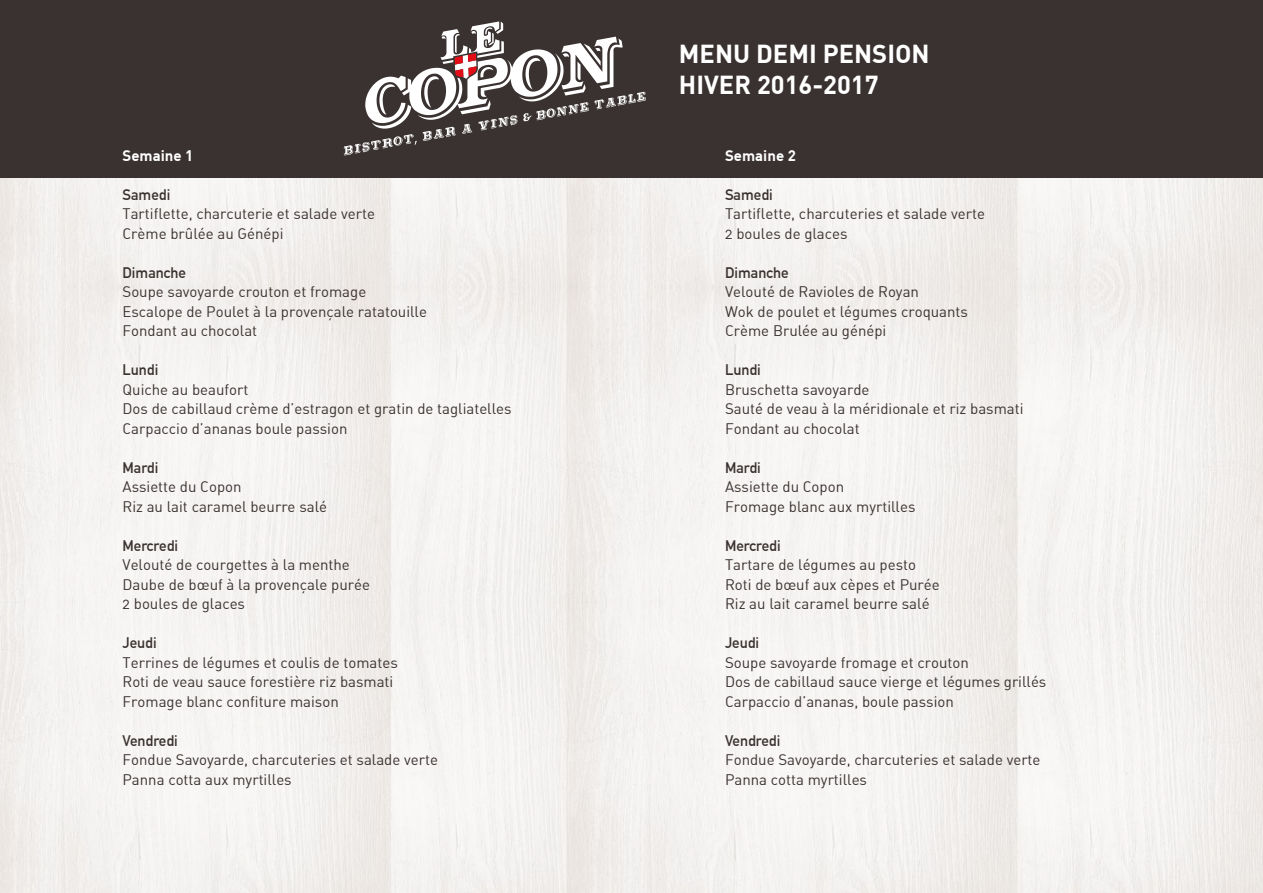
<style>
.page{position:relative;width:1263px;height:893px;background:#fff}
.page>*{position:absolute;margin:0;border:0;box-sizing:border-box;transform-origin:0 0}
.t1{font:700 25.5px "DIN";color:#fff}
.t2{font:15px "DIN Alternate";color:#3a3230}
.t3{font:700 15px "DIN Alternate";color:#3a3230}
.t4{font:700 15px "DIN";color:#fff}
</style>
<div class="page">
<img style="left:0;top:178px;width:1263px;height:715px">
<div style="left:0;top:0;width:1263px;height:178px;background:#3a3230"></div>
<svg style="left:344px;top:21px;width:302px;height:134px"></svg>
<p class="t4" style="left:122px;top:145px;width:72px">Semaine 1</p>
<p class="t3" style="left:122px;top:183px;width:49px">Samedi</p>
<p class="t2" style="left:122px;top:204px;width:254px">Tartiflette, charcuterie et salade verte</p>
<p class="t2" style="left:122px;top:224px;width:162px">Crème brûlée au Génépi</p>
<p class="t3" style="left:122px;top:261px;width:65px">Dimanche</p>
<p class="t2" style="left:122px;top:282px;width:245px">Soupe savoyarde crouton et fromage</p>
<p class="t2" style="left:122px;top:302px;width:306px">Escalope de Poulet à la provençale ratatouille</p>
<p class="t2" style="left:122px;top:321px;width:136px">Fondant au chocolat</p>
<p class="t3" style="left:122px;top:358px;width:37px">Lundi</p>
<p class="t2" style="left:122px;top:380px;width:127px">Quiche au beaufort</p>
<p class="t2" style="left:122px;top:399px;width:391px">Dos de cabillaud crème d’estragon et gratin de tagliatelles</p>
<p class="t2" style="left:122px;top:419px;width:226px">Carpaccio d’ananas boule passion</p>
<p class="t3" style="left:122px;top:456px;width:37px">Mardi</p>
<p class="t2" style="left:122px;top:477px;width:121px">Assiette du Copon</p>
<p class="t2" style="left:122px;top:497px;width:206px">Riz au lait caramel beurre salé</p>
<p class="t3" style="left:122px;top:534px;width:57px">Mercredi</p>
<p class="t2" style="left:122px;top:555px;width:229px">Velouté de courgettes à la menthe</p>
<p class="t2" style="left:122px;top:575px;width:249px">Daube de bœuf à la provençale purée</p>
<p class="t2" style="left:122px;top:594px;width:124px">2 boules de glaces</p>
<p class="t3" style="left:122px;top:631px;width:36px">Jeudi</p>
<p class="t2" style="left:122px;top:653px;width:277px">Terrines de légumes et coulis de tomates</p>
<p class="t2" style="left:122px;top:672px;width:272px">Roti de veau sauce forestière riz basmati</p>
<p class="t2" style="left:122px;top:692px;width:218px">Fromage blanc confiture maison</p>
<p class="t3" style="left:122px;top:729px;width:57px">Vendredi</p>
<p class="t2" style="left:122px;top:750px;width:317px">Fondue Savoyarde, charcuteries et salade verte</p>
<p class="t2" style="left:122px;top:770px;width:171px">Panna cotta aux myrtilles</p>
<p class="t1" style="left:679px;top:37px;width:252px">MENU DEMI PENSION</p>
<p class="t1" style="left:679px;top:68px;width:201px">HIVER 2016-2017</p>
<p class="t4" style="left:725px;top:145px;width:72px">Semaine 2</p>
<p class="t3" style="left:725px;top:183px;width:49px">Samedi</p>
<p class="t2" style="left:725px;top:204px;width:261px">Tartiflette, charcuteries et salade verte</p>
<p class="t2" style="left:725px;top:224px;width:124px">2 boules de glaces</p>
<p class="t3" style="left:725px;top:261px;width:65px">Dimanche</p>
<p class="t2" style="left:725px;top:282px;width:195px">Velouté de Ravioles de Royan</p>
<p class="t2" style="left:725px;top:302px;width:244px">Wok de poulet et légumes croquants</p>
<p class="t2" style="left:725px;top:321px;width:163px">Crème Brulée au génépi</p>
<p class="t3" style="left:725px;top:358px;width:37px">Lundi</p>
<p class="t2" style="left:725px;top:380px;width:146px">Bruschetta savoyarde</p>
<p class="t2" style="left:725px;top:399px;width:300px">Sauté de veau à la méridionale et riz basmati</p>
<p class="t2" style="left:725px;top:419px;width:136px">Fondant au chocolat</p>
<p class="t3" style="left:725px;top:456px;width:37px">Mardi</p>
<p class="t2" style="left:725px;top:477px;width:121px">Assiette du Copon</p>
<p class="t2" style="left:725px;top:497px;width:192px">Fromage blanc aux myrtilles</p>
<p class="t3" style="left:725px;top:534px;width:57px">Mercredi</p>
<p class="t2" style="left:725px;top:555px;width:192px">Tartare de légumes au pesto</p>
<p class="t2" style="left:725px;top:575px;width:216px">Roti de bœuf aux cèpes et Purée</p>
<p class="t2" style="left:725px;top:594px;width:206px">Riz au lait caramel beurre salé</p>
<p class="t3" style="left:725px;top:631px;width:36px">Jeudi</p>
<p class="t2" style="left:725px;top:653px;width:245px">Soupe savoyarde fromage et crouton</p>
<p class="t2" style="left:725px;top:672px;width:323px">Dos de cabillaud sauce vierge et légumes grillés</p>
<p class="t2" style="left:725px;top:692px;width:230px">Carpaccio d’ananas, boule passion</p>
<p class="t3" style="left:725px;top:729px;width:57px">Vendredi</p>
<p class="t2" style="left:725px;top:750px;width:317px">Fondue Savoyarde, charcuteries et salade verte</p>
<p class="t2" style="left:725px;top:770px;width:143px">Panna cotta myrtilles</p>
</div>
